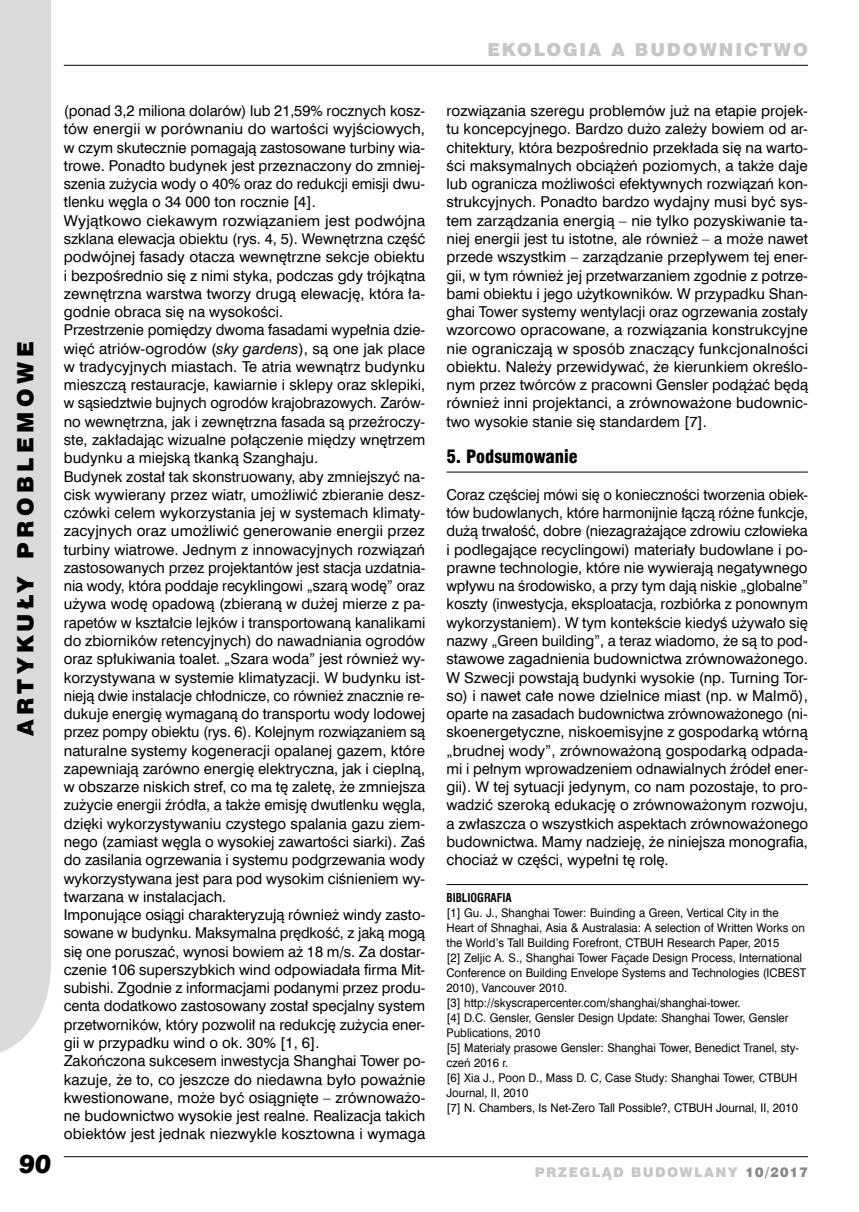
<style>
.page{position:relative;width:859px;height:1212px;background:#fff}
.page>*{position:absolute;margin:0;border:0;box-sizing:border-box;transform-origin:0 0}
.t1{font:italic 25.5px "Swis 721 Blk EU";color:#000;scale:.95 1}
.t2{font:22.5px "Swis 721 Blk EU";letter-spacing:.2em;color:#000}
.t3{font:18px "Swis 721 Blk EU";letter-spacing:.1em;color:#c6c6c6}
.t4{font:18px "Swis 721 Blk Cn EU";color:#000}
.t5{font:15px/18.3px "Swis 721 EU Normal";color:#000;text-align:justify}
.t6{font:13.5px "Swis 721 Blk EU";letter-spacing:.1em;color:#c6c6c6}
.t7{font:12px/15px "Swis 721 EU Normal";color:#000;scale:.95 1}
.t8{font:700 12px "Swis 721 Cn EU";color:#000;scale:.95 1}
.s1{font-family:"Swis 721 EU Italic"}
.s2{color:#878787}
</style>
<div class="page">
<div style="left:0;top:0;width:51px;height:1053px;background:#dadada"></div>
<hr style="left:64px;top:1156px;width:744px;height:1px;background:#000">
<hr style="left:64px;top:65px;width:744px;height:1px;background:#000">
<hr style="left:446px;top:472px;width:362px;height:1px;background:#000">
<hr style="left:446px;top:884px;width:362px;height:1px;background:#000">
<p class="t3" style="left:488px;top:38px;width:46px">EKOLOG</p>
<p class="t3" style="left:580px;top:38px;width:73px">IAABUDOWN</p>
<p class="t3" style="left:735px;top:38px;width:57px">ICTWO</p>
<h2 class="t2" style="left:11px;top:736px;width:395px;rotate:-90deg">ARTYKUŁY PROBLEMOWE</h2>
<h1 class="t1" style="left:19px;top:1147px;width:35px">90</h1>
<p class="t5" style="left:64px;top:102px;width:363px;text-align:left">(ponad 3,2 miliona dolarów) lub 21,59% rocznych kosz&shy;tów energii w porównaniu do wartości wyjściowych, w czym skutecznie pomagają zastosowane turbiny wia&shy;trowe. Ponadto budynek jest przeznaczony do zmniej&shy;szenia zużycia wody o 40% oraz do redukcji emisji dwu&shy;tlenku węgla o 34 000 ton rocznie [4].<br>Wyjątkowo ciekawym rozwiązaniem jest podwójna szklana elewacja obiektu (rys. 4, 5). Wewnętrzna część podwójnej fasady otacza wewnętrzne sekcje obiektu i bezpośrednio się z nimi styka, podczas gdy trójkątna zewnętrzna warstwa tworzy drugą elewację, która ła&shy;godnie obraca się na wysokości.<br>Przestrzenie pomiędzy dwoma fasadami wypełnia dzie&shy;więć atriów-ogrodów (<span class="s1">sky gardens</span>), są one jak place w tradycyjnych miastach. Te atria wewnątrz budynku mieszczą restauracje, kawiarnie i sklepy oraz sklepiki, w sąsiedztwie bujnych ogrodów krajobrazowych. Zarów&shy;no wewnętrzna, jak i zewnętrzna fasada są przeźroczy&shy;ste, zakładając wizualne połączenie między wnętrzem budynku a miejską tkanką Szanghaju.<br>Budynek został tak skonstruowany, aby zmniejszyć na&shy;cisk wywierany przez wiatr, umożliwić zbieranie desz&shy;czówki celem wykorzystania jej w systemach klimaty&shy;zacyjnych oraz umożliwić generowanie energii przez turbiny wiatrowe. Jednym z innowacyjnych rozwiązań zastosowanych przez projektantów jest stacja uzdatnia&shy;nia wody, która poddaje recyklingowi „szarą wodę” oraz używa wodę opadową (zbieraną w dużej mierze z pa&shy;rapetów w kształcie lejków i transportowaną kanalikami do zbiorników retencyjnych) do nawadniania ogrodów oraz spłukiwania toalet. „Szara woda” jest również wy&shy;korzystywana w systemie klimatyzacji. W budynku ist&shy;nieją dwie instalacje chłodnicze, co również znacznie re&shy;dukuje energię wymaganą do transportu wody lodowej przez pompy obiektu (rys. 6). Kolejnym rozwiązaniem są naturalne systemy kogeneracji opalanej gazem, które zapewniają zarówno energię elektryczna, jak i cieplną, w obszarze niskich stref, co ma tę zaletę, że zmniejsza zużycie energii źródła, a także emisję dwutlenku węgla, dzięki wykorzystywaniu czystego spalania gazu ziem&shy;nego (zamiast węgla o wysokiej zawartości siarki). Zaś do zasilania ogrzewania i systemu podgrzewania wody wykorzystywana jest para pod wysokim ciśnieniem wy&shy;twarzana w instalacjach.<br>Imponujące osiągi charakteryzują również windy zasto&shy;sowane w budynku. Maksymalna prędkość, z jaką mogą się one poruszać, wynosi bowiem aż 18 m/s. Za dostar&shy;czenie 106 superszybkich wind odpowiadała firma Mit&shy;subishi. Zgodnie z informacjami podanymi przez produ&shy;centa dodatkowo zastosowany został specjalny system przetworników, który pozwolił na redukcję zużycia ener&shy;gii w przypadku wind o ok. 30% [1, 6].<br>Zakończona sukcesem inwestycja Shanghai Tower po&shy;kazuje, że to, co jeszcze do niedawna było poważnie kwestionowane, może być osiągnięte – zrównoważo&shy;ne budownictwo wysokie jest realne. Realizacja takich obiektów jest jednak niezwykle kosztowna i wymaga</p>
<p class="t5" style="left:446px;top:102px;width:363px">rozwiązania szeregu problemów już na etapie projek&shy;tu koncepcyjnego. Bardzo dużo zależy bowiem od ar&shy;chitektury, która bezpośrednio przekłada się na warto&shy;ści maksymalnych obciążeń poziomych, a także daje lub ogranicza możliwości efektywnych rozwiązań kon&shy;strukcyjnych. Ponadto bardzo wydajny musi być sys&shy;tem zarządzania energią – nie tylko pozyskiwanie ta&shy;niej energii jest tu istotne, ale również – a może nawet przede wszystkim – zarządzanie przepływem tej ener&shy;gii, w tym również jej przetwarzaniem zgodnie z potrze&shy;bami obiektu i jego użytkowników. W przypadku Shan&shy;ghai Tower systemy wentylacji oraz ogrzewania zostały wzorcowo opracowane, a rozwiązania konstrukcyjne nie ograniczają w sposób znaczący funkcjonalności obiektu. Należy przewidywać, że kierunkiem określo&shy;nym przez twórców z pracowni Gensler podążać będą również inni projektanci, a zrównoważone budownic&shy;two wysokie stanie się standardem [7].</p>
<p class="t4" style="left:446px;top:446px;width:133px">5. Podsumowanie</p>
<p class="t5" style="left:446px;top:486px;width:363px">Coraz częściej mówi się o konieczności tworzenia obiek&shy;tów budowlanych, które harmonijnie łączą różne funkcje, dużą trwałość, dobre (niezagrażające zdrowiu człowieka i podlegające recyclingowi) materiały budowlane i po&shy;prawne technologie, które nie wywierają negatywnego wpływu na środowisko, a przy tym dają niskie „globalne” koszty (inwestycja, eksploatacja, rozbiórka z ponownym wykorzystaniem). W tym kontekście kiedyś używało się nazwy „Green building”, a teraz wiadomo, że są to pod&shy;stawowe zagadnienia budownictwa zrównoważonego.<br>W Szwecji powstają budynki wysokie (np. Turning Tor&shy;so) i nawet całe nowe dzielnice miast (np. w Malmö), oparte na zasadach budownictwa zrównoważonego (ni&shy;skoenergetyczne, niskoemisyjne z gospodarką wtórną „brudnej wody”, zrównoważoną gospodarką odpada&shy;mi i pełnym wprowadzeniem odnawialnych źródeł ener&shy;gii). W tej sytuacji jedynym, co nam pozostaje, to pro&shy;wadzić szeroką edukację o zrównoważonym rozwoju, a zwłaszcza o wszystkich aspektach zrównoważonego budownictwa. Mamy nadzieję, że niniejsza monografia, chociaż w części, wypełni tę rolę.</p>
<p class="t8" style="left:446px;top:890px;width:70px">BIBLIOGRAFIA</p>
<p class="t7" style="left:446px;top:905px;width:380px">[1] Gu. J., Shanghai Tower: Buinding a Green, Vertical City in the Heart of Shnaghai, Asia &amp; Australasia: A selection of Written Works on the World’s Tall Building Forefront, CTBUH Research Paper, 2015<br>[2] Zeljic A. S., Shanghai Tower Façade Design Process, International Conference on Building Envelope Systems and Technologies (ICBEST 2010), Vancouver 2010.<br>[3] http://skyscrapercenter.com/shanghai/shanghai-tower.<br>[4] D.C. Gensler, Gensler Design Update: Shanghai Tower, Gensler Publications, 2010<br>[5] Materiały prasowe Gensler: Shanghai Tower, Benedict Tranel, sty&shy;czeń 2016 r.<br>[6] Xia J., Poon D., Mass D. C, Case Study: Shanghai Tower, CTBUH Journal, II, 2010<br>[7] N. Chambers, Is Net-Zero Tall Possible?, CTBUH Journal, II, 2010</p>
<p class="t6" style="left:535px;top:1163px;width:275px">PRZEGLĄD BUDOWLANY <span class="s2">10/2017</span></p>
</div>
